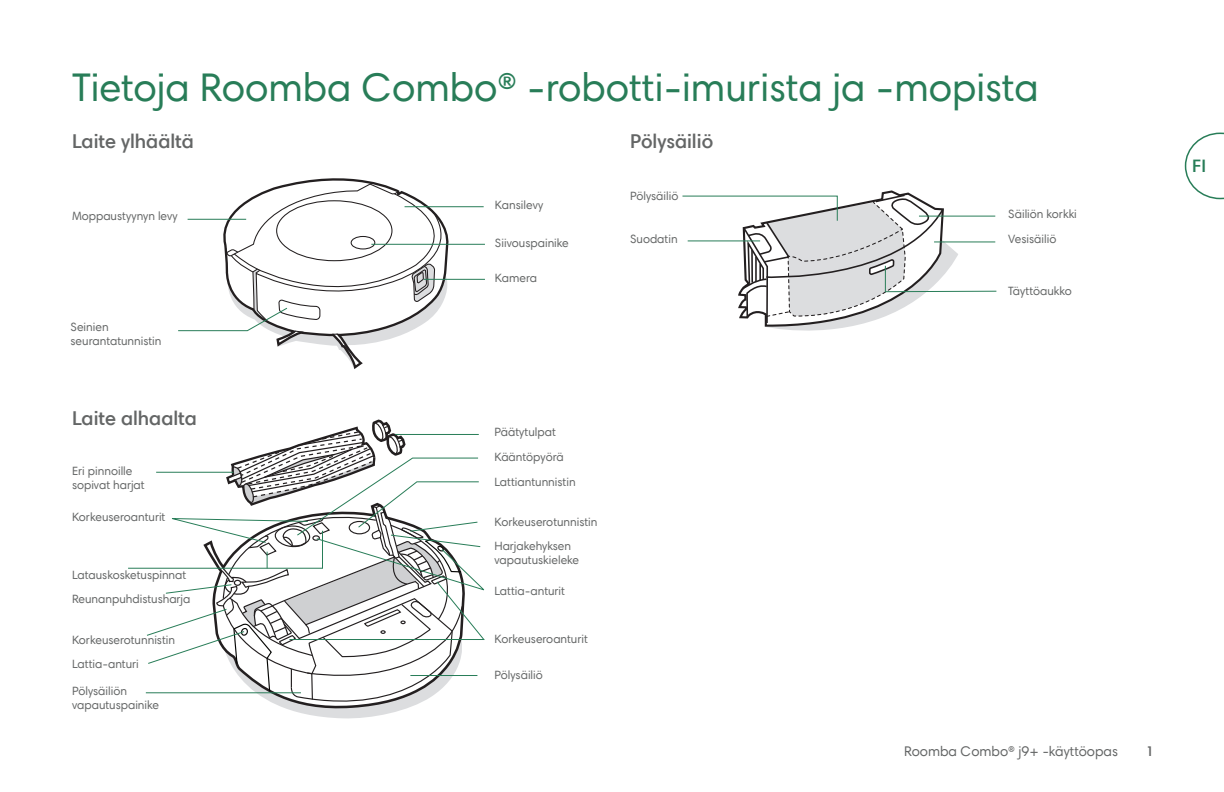
<style>
.page{position:relative;width:1224px;height:792px;background:#fff}
.page>*{position:absolute;margin:0;border:0;box-sizing:border-box;transform-origin:0 0}
.Paragraph_with_Spaci{font:40px "Harmonia Sans Pro";color:#287d58}
.Headline_3{font:600 20px "Harmonia Sans Pro";color:#646666}
.t1{font:600 18px "Harmonia Sans Pro";color:#287d58}
.t2{font:14px "Harmonia Sans Pro";color:#646666}
.t3{font:600 14px "Harmonia Sans Pro";color:#646666}
._2018_Diagram_Captio{font:12px/14px "Harmonia Sans Pro";color:#646666}
</style>
<div class="page">
<svg style="left:1185px;top:133px;width:39px;height:66px"></svg>
<svg style="left:297px;top:178px;width:76px;height:4px"></svg>
<hr style="left:405px;top:206px;width:79px;height:1px;background:#287d58">
<svg style="left:178px;top:182px;width:292px;height:187px"></svg>
<hr style="left:424px;top:279px;width:61px;height:1px;background:#287d58">
<hr style="left:371px;top:244px;width:114px;height:1px;background:#287d58">
<svg style="left:128px;top:419px;width:357px;height:300px"></svg>
<hr style="left:395px;top:434px;width:84px;height:1px;background:#287d58">
<svg style="left:682px;top:190px;width:315px;height:141px"></svg>
<p class="Paragraph_with_Spaci" style="left:72px;top:63px;width:968px">Tietoja Roomba Combo® -robotti-imurista ja -mopista</p>
<p class="Headline_3" style="left:72px;top:128px;width:123px">Laite ylhäältä</p>
<p class="Headline_3" style="left:630px;top:128px;width:85px">Pölysäiliö</p>
<p class="_2018_Diagram_Captio" style="left:72px;top:209px;width:107px">Moppaustyynyn levy</p>
<p class="_2018_Diagram_Captio" style="left:71px;top:320px;width:93px">Seinien seurantatunnistin</p>
<p class="Headline_3" style="left:72px;top:406px;width:126px">Laite alhaalta</p>
<p class="_2018_Diagram_Captio" style="left:72px;top:464px;width:74px">Eri pinnoille sopivat harjat</p>
<p class="_2018_Diagram_Captio" style="left:72px;top:510px;width:95px">Korkeuseroanturit</p>
<p class="_2018_Diagram_Captio" style="left:72px;top:567px;width:116px">Latauskosketuspinnat</p>
<p class="_2018_Diagram_Captio" style="left:72px;top:592px;width:120px">Reunanpuhdistusharja</p>
<p class="_2018_Diagram_Captio" style="left:72px;top:633px;width:105px">Korkeuserotunnistin</p>
<p class="_2018_Diagram_Captio" style="left:72px;top:656px;width:68px">Lattia-anturi</p>
<p class="_2018_Diagram_Captio" style="left:72px;top:684px;width:89px">Pölysäiliön vapautuspainike</p>
<p class="_2018_Diagram_Captio" style="left:495px;top:198px;width:50px">Kansilevy</p>
<p class="_2018_Diagram_Captio" style="left:630px;top:188px;width:50px">Pölysäiliö</p>
<p class="_2018_Diagram_Captio" style="left:495px;top:235px;width:75px">Siivouspainike</p>
<p class="_2018_Diagram_Captio" style="left:630px;top:232px;width:49px">Suodatin</p>
<p class="_2018_Diagram_Captio" style="left:495px;top:270px;width:44px">Kamera</p>
<p class="_2018_Diagram_Captio" style="left:494px;top:425px;width:63px">Päätytulpat</p>
<p class="_2018_Diagram_Captio" style="left:494px;top:450px;width:71px">Kääntöpyörä</p>
<p class="_2018_Diagram_Captio" style="left:494px;top:474px;width:83px">Lattiantunnistin</p>
<p class="_2018_Diagram_Captio" style="left:494px;top:515px;width:105px">Korkeuserotunnistin</p>
<p class="_2018_Diagram_Captio" style="left:494px;top:539px;width:86px">Harjakehyksen vapautuskieleke</p>
<p class="_2018_Diagram_Captio" style="left:494px;top:584px;width:72px">Lattia-anturit</p>
<p class="_2018_Diagram_Captio" style="left:494px;top:632px;width:95px">Korkeuseroanturit</p>
<p class="_2018_Diagram_Captio" style="left:494px;top:667px;width:50px">Pölysäiliö</p>
<p class="_2018_Diagram_Captio" style="left:1008px;top:207px;width:70px">Säiliön korkki</p>
<p class="_2018_Diagram_Captio" style="left:1008px;top:232px;width:50px">Vesisäiliö</p>
<p class="_2018_Diagram_Captio" style="left:1008px;top:283px;width:65px">Täyttöaukko</p>
<p class="t2" style="left:904px;top:743px;width:215px">Roomba Combo® j9+ -käyttöopas</p>
<p class="t3" style="left:1146px;top:742px;width:9px">1</p>
<h3 class="t1" style="left:1192px;top:154px;width:15px">FI</h3>
</div>
